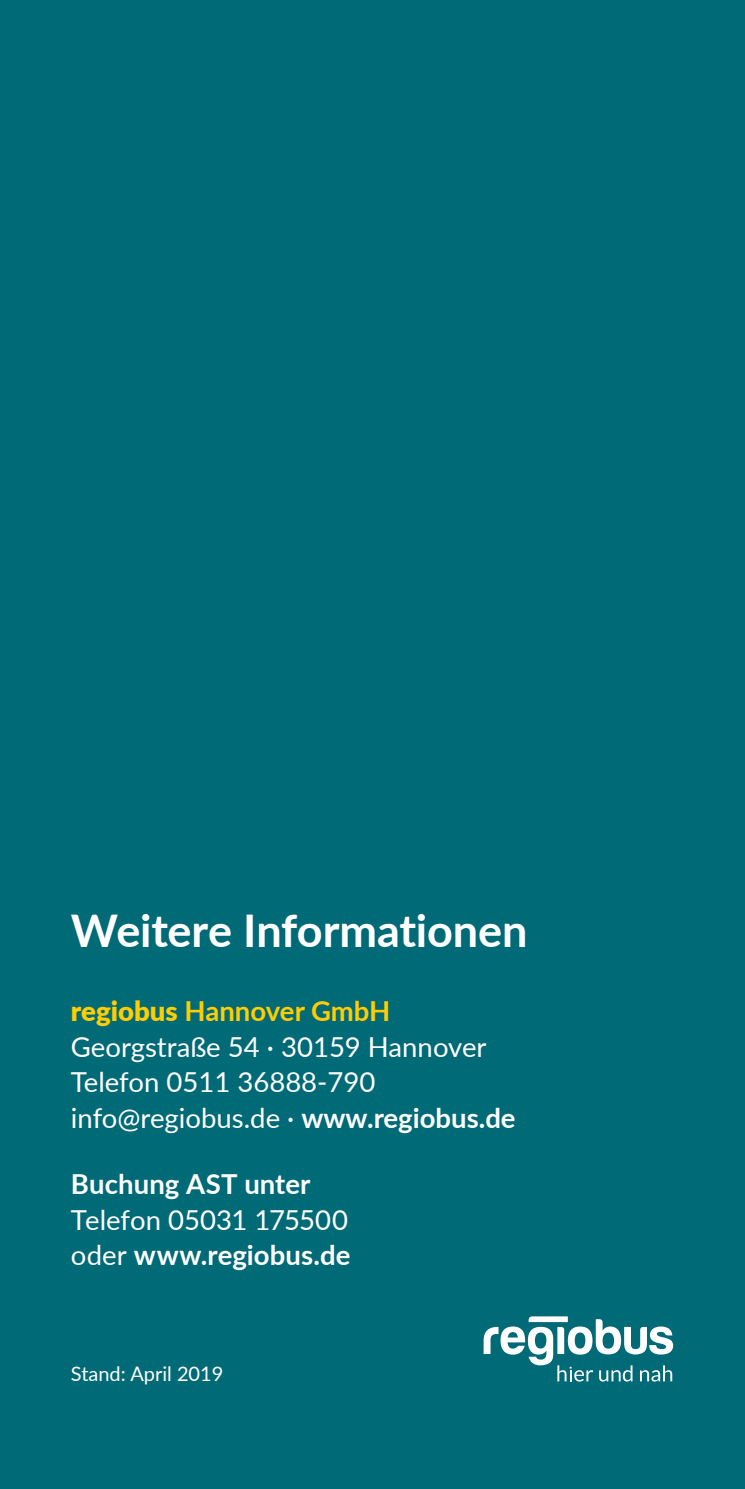
<style>
.page{position:relative;width:745px;height:1489px;background:#fff}
.page>*{position:absolute;margin:0;border:0;box-sizing:border-box;transform-origin:0 0}
.t1{font:700 45px "Lato";letter-spacing:-.005em;color:#fff}
.t2{font:27.5px/35.8px "Lato";color:#fff}
.t3{font:700 27.5px "Lato";letter-spacing:.005em;color:#fff}
.t4{font:20px "Lato";color:#fff}
.s1{font-weight:900;color:#ffcd00}
.s2{font-weight:700;color:#ffcd00}
.s3{font-weight:700}
</style>
<div class="page">
<div style="left:0;top:0;width:744px;height:1488px;background:#006a77"></div>
<svg style="left:483px;top:1316px;width:189px;height:65px"></svg>
<h1 class="t1" style="left:71px;top:897px;width:458px">Weitere Informationen</h1>
<p class="t2" style="left:71px;top:991px;width:446px"><span class="s1">regiobus</span> <span class="s2">Hannover GmbH<br></span>Georgstraße 54 · 30159 Hannover<br>Telefon 0511 36888-790 info@regiobus.de · <span class="s3">www.regiobus.de</span></p>
<p class="t3" style="left:71px;top:1163px;width:241px">Buchung AST unter</p>
<p class="t2" style="left:71px;top:1200px;width:281px">Telefon 05031 175500 oder <span class="s3">www.regiobus.de</span></p>
<p class="t4" style="left:71px;top:1359px;width:154px">Stand: April 2019</p>
</div>
